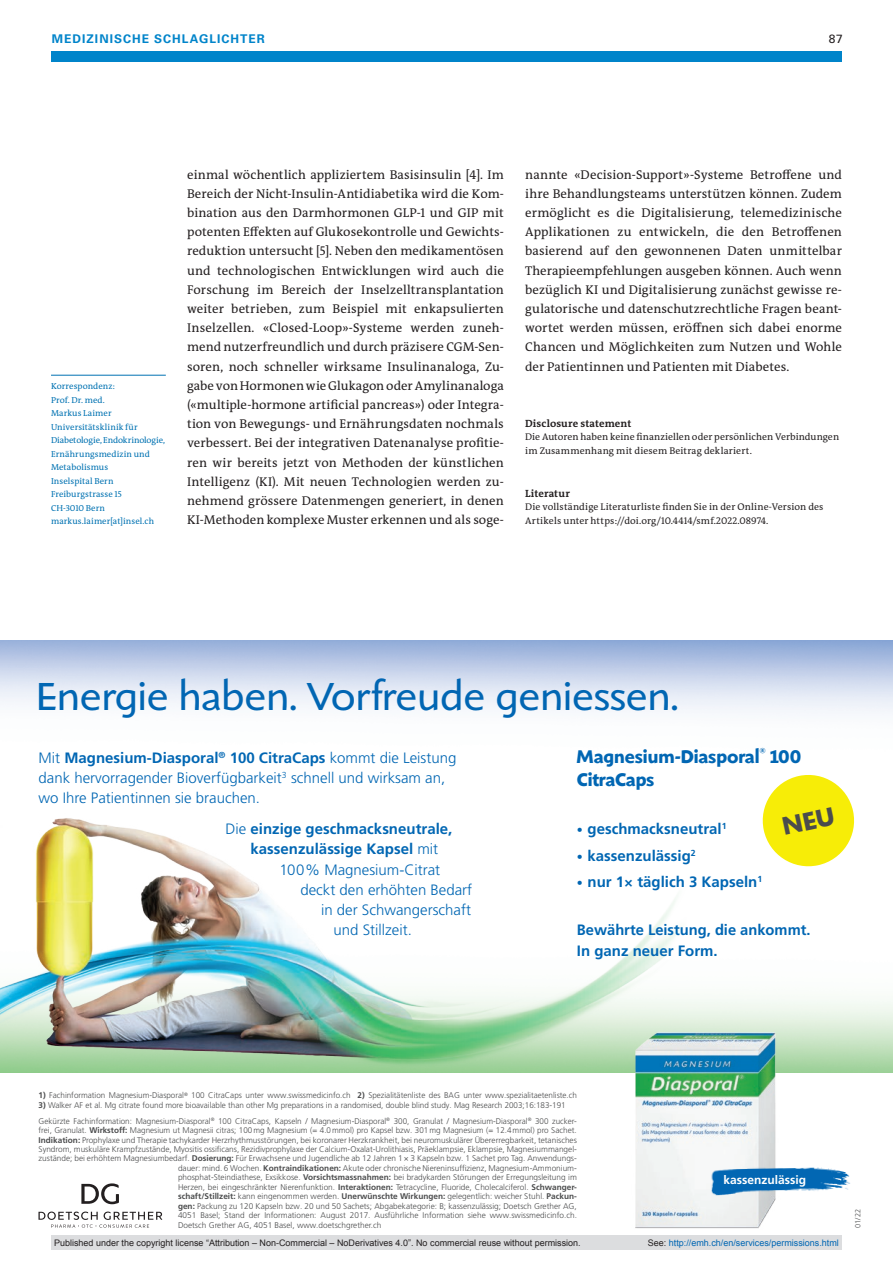
<style>
.page{position:relative;width:893px;height:1263px;background:#fff}
.page>*{position:absolute;margin:0;border:0;box-sizing:border-box;transform-origin:0 0}
.t1{font:40.5px "Shinn RR";color:#0166b3}
.t2{font:700 19.05px/22.8px "Shinn RR";letter-spacing:.005em;color:#0166b3}
.t3{font:300 15px/20.2px "Frutiger LT Pro";color:#0166b3}
.t4{font:700 15px/20.2px "Frutiger LT Pro";color:#0166b3}
.section-pn{font:12.75px/19.2px "The Antiqua B W5 Plain";color:#231f20;text-align:justify}
.t5{font:700 12px "Univers LT Std";color:#0084ca}
.t6{font:700 12px "Frutiger LT Pro";color:#fff}
.t7{font:12px "Univers LT Std";color:#231f20}
.an-funding-statement{font:700 10.5px "The Antiqua B W7";letter-spacing:.01em;color:#231f20}
.online-ref-title{font:700 10.5px "The Antiqua B W7";letter-spacing:.015em;color:#231f20}
.online-ref{font:9.75px/13.5px "The Antiqua B W5 Plain";letter-spacing:.01em;color:#231f20}
.an-funding-statement-2{font:9.75px/13.5px "The Antiqua B W5 Plain";letter-spacing:.01em;color:#231f20}
.t8{font:9px "Arial";color:#231f20}
.t9{font:9px "Arial";color:#0066b3}
.author-address{font:8.7px/13.5px "The Antiqua B W5 Plain";letter-spacing:.01em;color:#0072b2}
.t10{font:300 8.25px/15.9px "Frutiger LT Pro";color:#4b4c4d}
.t11{font:300 7.5px "Frutiger LT Pro";color:#4b4c4d}
.s1{font-weight:700}
.s2{font-weight:300}
.s3{font-weight:300;font-size:12px}
.s4{color:#231f20}
</style>
<div class="page">
<div style="left:51px;top:51px;width:791px;height:11px;background:#0084ca"></div>
<hr style="left:51px;top:375px;width:115px;height:1px;background:#0072b2">
<svg style="left:38px;top:1211px;width:124px;height:17px"></svg>
<svg style="left:81px;top:1196px;width:38px;height:8px"></svg>
<img style="left:0;top:721px;width:893px;height:475px">
<img style="left:625px;top:1030px;width:155px;height:199px">
<img style="left:694px;top:1164px;width:161px;height:35px">
<div style="left:51px;top:1235px;width:791px;height:15px;background:#dcdddf"></div>
<svg style="left:758px;top:771px;width:100px;height:99px"></svg>
<h3 class="t5" style="left:52px;top:31px;width:21px">MEDIZINISCHE</h3>
<h3 class="t5" style="left:154px;top:31px;width:19px">SCHLAGLICHTER</h3>
<h3 class="t7" style="left:829px;top:31px;width:15px">87</h3>
<p class="author-address" style="left:51px;top:380px;width:115px">Korrespondenz:<br>Prof. Dr. med.<br>Markus Laimer<br>Universitätsklinik für<br>Diabetologie, Endokrinologie,<br>Ernährungsmedizin und<br>Metabolismus<br>Inselspital Bern<br>Freiburgstrasse 15<br>CH-3010 Bern markus.laimer[at]insel.ch</p>
<p class="section-pn" style="left:187px;top:165px;width:318px">einmal wöchentlich appliziertem Basisinsulin [4]. Im Bereich der Nicht-Insulin-Antidiabetika wird die Kom&shy;bination aus den Darmhormonen GLP-1 und GIP mit potenten Effekten auf Glukosekontrolle und Gewichts&shy;reduktion untersucht [5]. Neben den medikamentösen und technologischen Entwicklungen wird auch die Forschung im Bereich der Inselzelltransplantation weiter betrieben, zum Beispiel mit enkapsulierten Inselzellen. «Closed-Loop»-Systeme werden zuneh&shy;mend nutzerfreundlich und durch präzisere CGM-Sen&shy;soren, noch schneller wirksame Insulinanaloga, Zu&shy;gabe von Hormonen wie Glukagon oder Amylinanaloga («multiple-hormone artificial pancreas») oder Integra&shy;tion von Bewegungs- und Ernährungsdaten nochmals verbessert. Bei der integrativen Datenanalyse profitie&shy;ren wir bereits jetzt von Methoden der künstlichen Intelligenz (KI). Mit neuen Technologien werden zu&shy;nehmend grössere Datenmengen generiert, in denen KI-Methoden komplexe Muster erkennen und als soge-</p>
<p class="section-pn" style="left:525px;top:165px;width:318px">nannte «Decision-Support»-Systeme Betroffene und ihre Behandlungsteams unterstützen können. Zudem ermöglicht es die Digitalisierung, telemedizinische Applikationen zu entwickeln, die den Betroffenen basierend auf den gewonnenen Daten unmittelbar Therapieempfehlungen ausgeben können. Auch wenn bezüglich KI und Digitalisierung zunächst gewisse re&shy;gulatorische und datenschutzrechtliche Fragen beant&shy;wortet werden müssen, eröffnen sich dabei enorme Chancen und Möglichkeiten zum Nutzen und Wohle der Patientinnen und Patienten mit Diabetes.</p>
<p class="an-funding-statement" style="left:525px;top:416px;width:108px">Disclosure statement</p>
<p class="an-funding-statement-2" style="left:525px;top:430px;width:315px">Die Autoren haben keine finanziellen oder persönlichen Verbindungen im Zusammenhang mit diesem Beitrag deklariert.</p>
<p class="online-ref-title" style="left:525px;top:487px;width:46px">Literatur</p>
<p class="online-ref" style="left:525px;top:500px;width:300px">Die vollständige Literaturliste finden Sie in der Online-Version des<br>Artikels unter https://doi.org/10.4414/smf.2022.08974.</p>
<p class="t1" style="left:36px;top:673px;width:644px">Energie haben. Vorfreude geniessen.</p>
<p class="t3" style="left:39px;top:747px;width:419px">Mit <span class="s1">Magnesium-Diasporal</span><sup>®</sup> <span class="s1">100 CitraCaps</span> kommt die Leistung dank hervorragender Bioverfügbarkeit<sup>3</sup> schnell und wirksam an, wo Ihre Patientinnen sie brauchen.</p>
<p class="t4" style="left:226px;top:819px;width:228px"><span class="s2">Die</span> einzige geschmacksneutrale,</p>
<p class="t4" style="left:251px;top:839px;width:189px">kassenzulässige Kapsel <span class="s2">mit</span></p>
<p class="t3" style="left:280px;top:859px;width:162px">100% Magnesium-Citrat</p>
<p class="t3" style="left:300px;top:880px;width:173px">deckt den erhöhten Bedarf</p>
<p class="t3" style="left:321px;top:900px;width:152px">in der Schwangerschaft</p>
<p class="t3" style="left:334px;top:920px;width:80px">und Stillzeit.</p>
<p class="t2" style="left:577px;top:745px;width:226px">Magnesium-Diasporal<sup>®</sup> 100<br>CitraCaps</p>
<p class="t4" style="left:577px;top:819px;width:151px"><span class="s3">•</span> geschmacksneutral<sup>1</sup></p>
<p class="t4" style="left:577px;top:845px;width:120px"><span class="s3">•</span> kassenzulässig<sup>2</sup></p>
<p class="t4" style="left:577px;top:872px;width:187px"><span class="s3">•</span> nur 1× täglich 3 Kapseln<sup>1</sup></p>
<p class="t4" style="left:577px;top:920px;width:235px">Bewährte Leistung, die ankommt.<br>In ganz neuer Form.</p>
<p class="t10" style="left:39px;top:1087px;width:540px"><span class="s1">1)</span> Fachinformation Magnesium-Diasporal<sup>®</sup> 100 CitraCaps unter www.swissmedicinfo.ch <span class="s1">2)</span> Spezialitätenliste des BAG unter www.spezialitaetenliste.ch</p>
<p class="t10" style="left:39px;top:1097px;width:540px"><span class="s1">3)</span> Walker AF et al. Mg citrate found more bioavailable than other Mg preparations in a randomised, double blind study. Mag Research 2003;16:183-191<br>Gekürzte Fachinformation: Magnesium-Diasporal<sup>®</sup> 100 CitraCaps, Kapseln / Magnesium-Diasporal<sup>®</sup> 300, Granulat / Magnesium-Diasporal<sup>®</sup> 300 zucker-</p>
<p class="t10" style="left:39px;top:1122px;width:540px">frei, Granulat. <span class="s1">Wirkstoff:</span> Magnesium ut Magnesii citras; 100mg Magnesium (= 4.0mmol) pro Kapsel bzw. 301mg Magnesium (= 12.4mmol) pro Sachet.</p>
<p class="t10" style="left:39px;top:1132px;width:540px"><span class="s1">Indikation:</span> Prophylaxe und Therapie tachykarder Herzrhythmusstörungen, bei koronarer Herzkrankheit, bei neuromuskulärer Übererregbarkeit, tetanisches</p>
<p class="t10" style="left:39px;top:1141px;width:540px">Syndrom, muskuläre Krampfzustände, Myositis ossificans, Rezidivprophylaxe der Calcium-Oxalat-Urolithiasis, Präeklampsie, Eklampsie, Magnesiummangel-</p>
<p class="t10" style="left:39px;top:1151px;width:540px">zustände; bei erhöhtem Magnesiumbedarf. <span class="s1">Dosierung:</span> Für Erwachsene und Jugendliche ab 12 Jahren 1× 3 Kapseln bzw. 1 Sachet pro Tag. Anwendungs-</p>
<p class="t10" style="left:178px;top:1160px;width:400px">dauer: mind. 6 Wochen. <span class="s1">Kontraindikationen:</span> Akute oder chronische Niereninsuffizienz, Magnesium-Ammonium-</p>
<p class="t10" style="left:178px;top:1169px;width:400px">phosphat-Steindiathese, Exsikkose. <span class="s1">Vorsichtsmassnahmen:</span> bei bradykarden Störungen der Erregungsleitung im</p>
<p class="t10" style="left:178px;top:1179px;width:400px">Herzen, bei eingeschränkter Nierenfunktion. <span class="s1">Interaktionen:</span> Tetracycline, Fluoride, Cholecalciferol. <span class="s1">Schwanger-</span></p>
<p class="t10" style="left:178px;top:1188px;width:400px"><span class="s1">schaft/Stillzeit:</span> kann eingenommen werden. <span class="s1">Unerwünschte Wirkungen:</span> gelegentlich: weicher Stuhl. <span class="s1">Packun-</span></p>
<p class="t10" style="left:178px;top:1198px;width:400px"><span class="s1">gen:</span> Packung zu 120 Kapseln bzw. 20 und 50 Sachets; Abgabekategorie: B; kassenzulässig; Doetsch Grether AG,</p>
<p class="t10" style="left:178px;top:1207px;width:400px">4051 Basel; Stand der Informationen: August 2017. Ausführliche Information siehe www.swissmedicinfo.ch.</p>
<p class="t10" style="left:178px;top:1217px;width:205px">Doetsch Grether AG, 4051 Basel, www.doetschgrether.ch</p>
<p class="t6" style="left:723px;top:1173px;width:84px">kassenzulässig</p>
<p class="t8" style="left:54px;top:1237px;width:528px">Published under the copyright license “Attribution – Non-Commercial – NoDerivatives 4.0”. No commercial reuse without permission.</p>
<p class="t9" style="left:648px;top:1237px;width:193px"><span class="s4">See:</span> http://emh.ch/en/services/permissions.html</p>
<p class="t11" style="left:853px;top:1228px;width:21px;rotate:-90deg">01/22</p>
</div>
